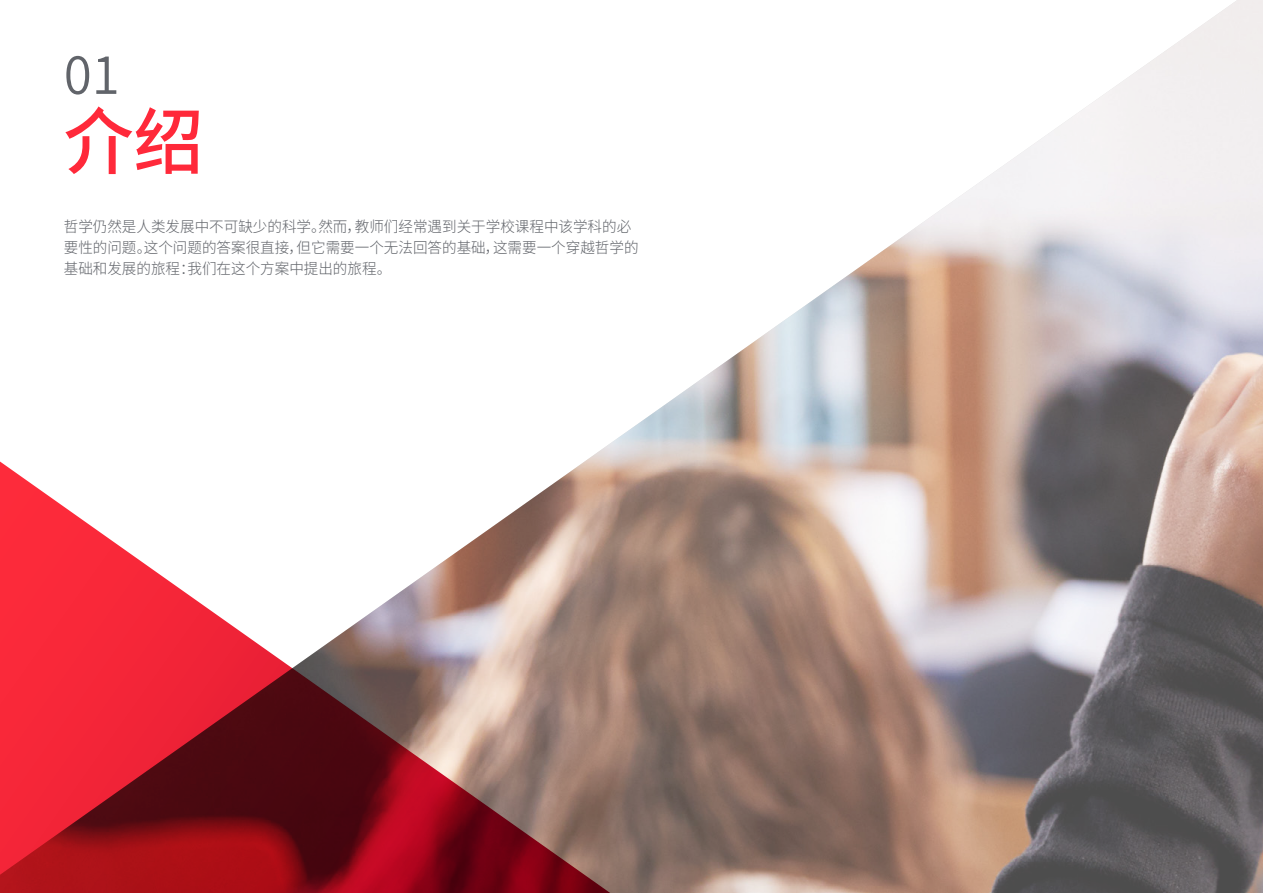
<style>
.page{position:relative;width:1263px;height:893px;background:#fff}
.page>*{position:absolute;margin:0;border:0;box-sizing:border-box;transform-origin:0 0}
.t1{font:500 72px "Source Han Sans CN";color:#ff293a}
.t2{font:52.5px "Source Han Sans CN";color:#61646a}
.t3{font:300 15px/21px "Source Han Sans CN";color:#61646a}
</style>
<div class="page">
<img style="left:607px;top:0;width:656px;height:893px">
<svg style="left:0;top:446px;width:640px;height:447px"></svg>
<h2 class="t2" style="left:64px;top:45px;width:57px">01</h2>
<h1 class="t1" style="left:64px;top:101px;width:141px">介绍</h1>
<p class="t3" style="left:64px;top:217px;width:576px">哲学仍然是人类发展中不可缺少的科学。然而，教师们经常遇到关于学校课程中该学科的必要性的问题。这个问题的答案很直接，但它需要一个无法回答的基础，这需要一个穿越哲学的基础和发展的旅程：我们在这个方案中提出的旅程。</p>
</div>
